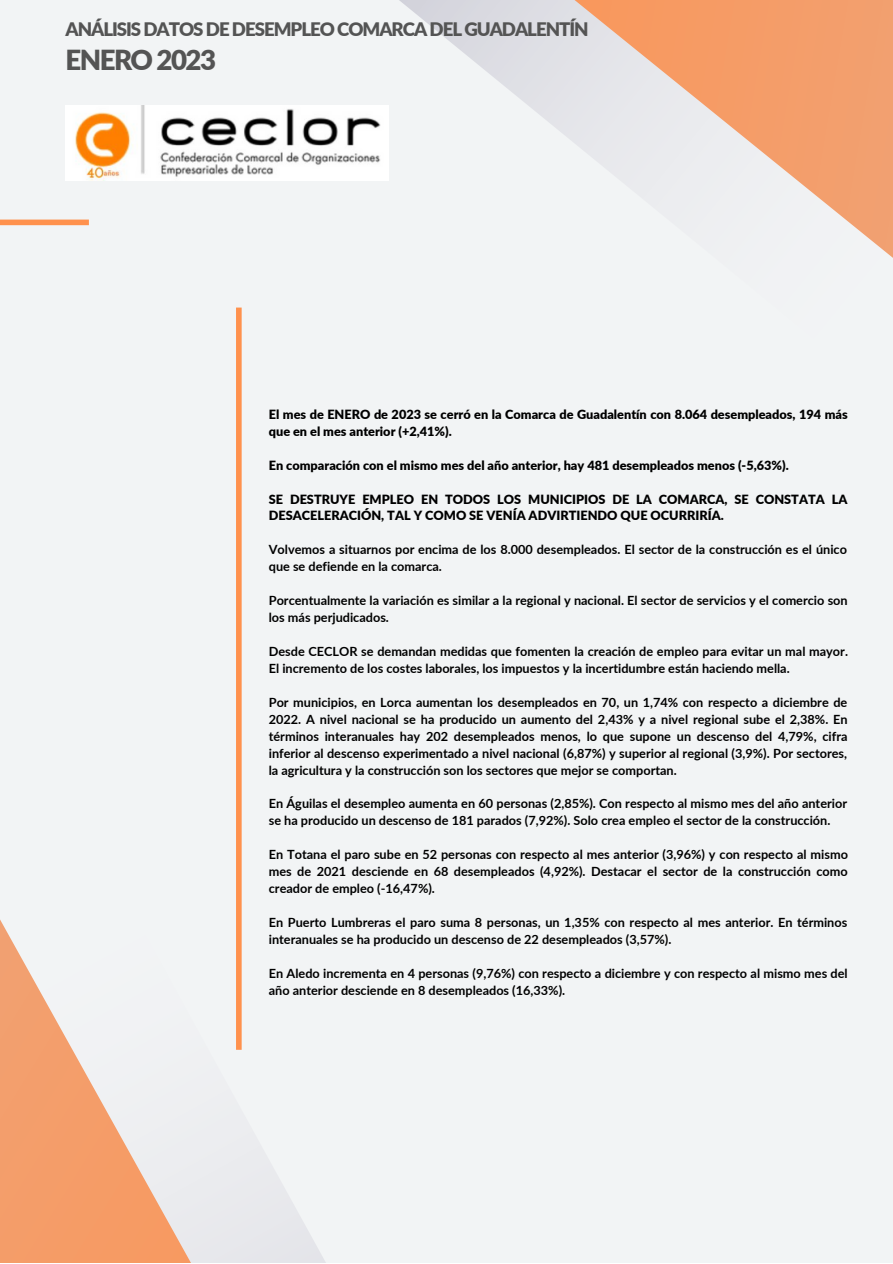
<style>
.page{position:relative;width:893px;height:1264px;background:#fff}
.page>*{position:absolute;margin:0;border:0;box-sizing:border-box;transform-origin:0 0}
.t1{font:900 27.6px "Lato";letter-spacing:-.055em;color:#545454}
.t2{font:900 18.6px "Lato";letter-spacing:-.055em;color:#545454}
.t3{font:700 12.75px/17px "Lato";color:#000}
.t4{font:900 12.75px/17px "Lato";color:#000}
</style>
<div class="page">
<div style="left:0;top:0;width:892px;height:1262px;background:#f2f4f5"></div>
<div style="left:236px;top:307px;width:6px;height:742px;background:#ff914d"></div>
<svg style="left:260px;top:1180px;width:65px;height:82px;fill:#e8e8ec"></svg>
<svg style="left:0;top:578px;width:260px;height:684px"></svg>
<svg style="left:351px;top:0;width:196px;height:181px"></svg>
<svg style="left:547px;top:0;width:345px;height:257px"></svg>
<div style="left:0;top:219px;width:89px;height:6px;background:#ff914d"></div>
<img style="left:65px;top:105px;width:323px;height:75px">
<h2 class="t2" style="left:65px;top:17px;width:524px">ANÁLISIS DATOS DE DESEMPLEO COMARCA DEL GUADALENTÍN</h2>
<h1 class="t1" style="left:65px;top:42px;width:152px">ENERO 2023</h1>
<p class="t4" style="left:269px;top:405px;width:580px">El mes de ENERO de 2023 se cerró en la Comarca de Guadalentín con 8.064 desempleados, 194 más que en el mes anterior (+2,41%).</p>
<p class="t4" style="left:269px;top:456px;width:521px">En comparación con el mismo mes del año anterior, hay 481 desempleados menos (-5,63%).</p>
<p class="t4" style="left:269px;top:490px;width:580px">SE DESTRUYE EMPLEO EN TODOS LOS MUNICIPIOS DE LA COMARCA, SE CONSTATA LA<br>DESACELERACIÓN, TAL Y COMO SE VENÍA ADVIRTIENDO QUE OCURRIRÍA.</p>
<p class="t3" style="left:269px;top:541px;width:579px">Volvemos a situarnos por encima de los 8.000 desempleados. El sector de la construcción es el único que se defiende en la comarca.</p>
<p class="t3" style="left:269px;top:591px;width:580px">Porcentualmente la variación es similar a la regional y nacional. El sector de servicios y el comercio son los más perjudicados.</p>
<p class="t3" style="left:269px;top:642px;width:580px">Desde CECLOR se demandan medidas que fomenten la creación de empleo para evitar un mal mayor.<br>El incremento de los costes laborales, los impuestos y la incertidumbre están haciendo mella.</p>
<p class="t3" style="left:269px;top:693px;width:580px;text-align:justify">Por municipios, en Lorca aumentan los desempleados en 70, un 1,74% con respecto a diciembre de 2022. A nivel nacional se ha producido un aumento del 2,43% y a nivel regional sube el 2,38%. En términos interanuales hay 202 desempleados menos, lo que supone un descenso del 4,79%, cifra inferior al descenso experimentado a nivel nacional (6,87%) y superior al regional (3,9%). Por sectores, la agricultura y la construcción son los sectores que mejor se comportan.</p>
<p class="t3" style="left:269px;top:795px;width:579px">En Águilas el desempleo aumenta en 60 personas (2,85%). Con respecto al mismo mes del año anterior se ha producido un descenso de 181 parados (7,92%). Solo crea empleo el sector de la construcción.</p>
<p class="t3" style="left:269px;top:845px;width:580px;text-align:justify">En Totana el paro sube en 52 personas con respecto al mes anterior (3,96%) y con respecto al mismo mes de 2021 desciende en 68 desempleados (4,92%). Destacar el sector de la construcción como creador de empleo (-16,47%).</p>
<p class="t3" style="left:269px;top:913px;width:580px">En Puerto Lumbreras el paro suma 8 personas, un 1,35% con respecto al mes anterior. En términos interanuales se ha producido un descenso de 22 desempleados (3,57%).</p>
<p class="t3" style="left:269px;top:964px;width:580px">En Aledo incrementa en 4 personas (9,76%) con respecto a diciembre y con respecto al mismo mes del año anterior desciende en 8 desempleados (16,33%).</p>
</div>
